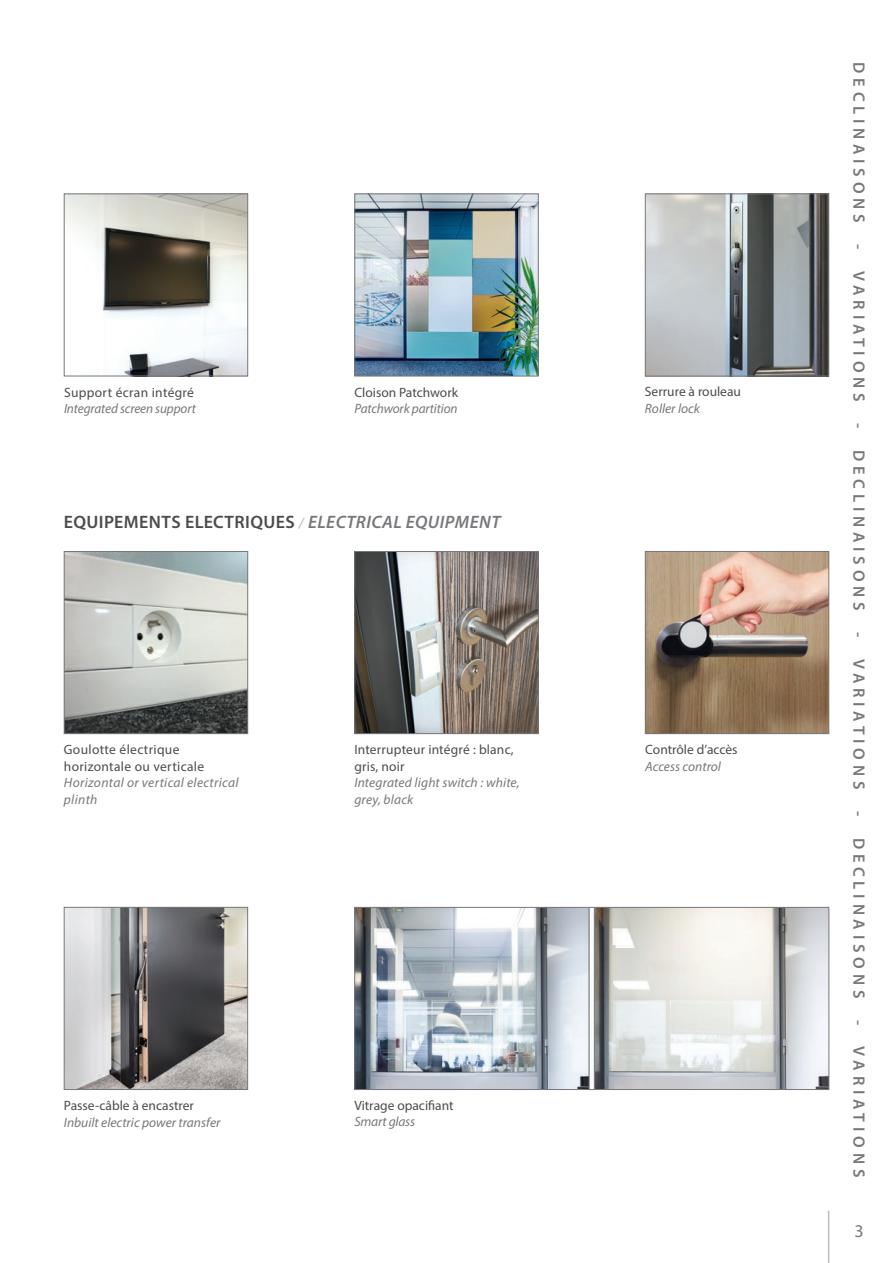
<style>
.page{position:relative;width:893px;height:1263px;background:#fff}
.page>*{position:absolute;margin:0;border:0;box-sizing:border-box;transform-origin:0 0}
.t1{font:600 18px "Myriad Pro";letter-spacing:.02em;color:#4b4c4d}
.t2{font:18px "Myriad Pro";color:#76787b}
.t3{font:600 16.5px "Myriad Pro";letter-spacing:.285em;color:#76787b}
.t4{font:13.5px/16.5px "Myriad Pro";letter-spacing:.01em;color:#4b4c4d}
.t5{font:italic 13.5px/16.5px "Myriad Pro";color:#76787b}
.t6{font:italic 13.5px/16.5px "Myriad Pro";letter-spacing:.025em;color:#76787b}
.s1{font-style:italic;font-size:15px;color:#bcbdc0}
.s2{font-style:italic;color:#76787b}
</style>
<div class="page">
<hr style="left:828px;top:1211px;width:1px;height:52px;background:#bcbdc0">
<img style="left:66px;top:909px;width:180px;height:179px">
<div style="left:64px;top:907px;width:184px;height:183px;border:1px solid #76787b"></div>
<img style="left:356px;top:195px;width:181px;height:179px">
<div style="left:354px;top:193px;width:185px;height:183px;border:1px solid #76787b"></div>
<img style="left:356px;top:909px;width:471px;height:179px">
<div style="left:354px;top:907px;width:475px;height:183px;border:1px solid #76787b"></div>
<img style="left:647px;top:553px;width:180px;height:179px">
<div style="left:645px;top:551px;width:184px;height:183px;border:1px solid #76787b"></div>
<img style="left:647px;top:195px;width:180px;height:179px">
<div style="left:645px;top:193px;width:184px;height:183px;border:1px solid #76787b"></div>
<img style="left:356px;top:553px;width:181px;height:179px">
<div style="left:354px;top:551px;width:185px;height:183px;border:1px solid #76787b"></div>
<img style="left:66px;top:553px;width:180px;height:179px">
<div style="left:64px;top:551px;width:184px;height:183px;border:1px solid #76787b"></div>
<img style="left:66px;top:195px;width:180px;height:179px">
<div style="left:64px;top:193px;width:184px;height:183px;border:1px solid #76787b"></div>
<p class="t4" style="left:64px;top:383px;width:131px">Support écran intégré</p>
<p class="t5" style="left:64px;top:400px;width:133px">Integrated screen support</p>
<p class="t4" style="left:354px;top:383px;width:105px">Cloison Patchwork</p>
<p class="t5" style="left:354px;top:400px;width:105px">Patchwork partition</p>
<h1 class="t1" style="left:64px;top:510px;width:428px">EQUIPEMENTS ELECTRIQUES <span class="s1">/</span> <span class="s2">ELECTRICAL EQUIPMENT</span></h1>
<p class="t4" style="left:64px;top:741px;width:142px">Goulotte électrique horizontale ou verticale</p>
<p class="t6" style="left:64px;top:774px;width:176px">Horizontal or vertical electrical plinth</p>
<p class="t4" style="left:354px;top:741px;width:161px">Interrupteur intégré : blanc, gris, noir</p>
<p class="t5" style="left:354px;top:774px;width:167px">Integrated light switch : white, grey, black</p>
<p class="t4" style="left:64px;top:1097px;width:132px">Passe-câble à encastrer</p>
<p class="t5" style="left:64px;top:1113px;width:158px">Inbuilt electric power transfer</p>
<p class="t4" style="left:354px;top:1097px;width:101px">Vitrage opacifiant</p>
<p class="t5" style="left:354px;top:1113px;width:62px">Smart glass</p>
<p class="t4" style="left:645px;top:383px;width:98px">Serrure à rouleau</p>
<p class="t5" style="left:645px;top:400px;width:57px">Roller lock</p>
<p class="t4" style="left:645px;top:741px;width:94px">Contrôle d’accès</p>
<p class="t5" style="left:645px;top:757px;width:77px">Access control</p>
<p class="t3" style="left:869px;top:62px;width:160px;rotate:90deg">DECLIN AISONS</p>
<p class="t3" style="left:869px;top:244px;width:157px;rotate:90deg">- VARI ATIONS</p>
<p class="t3" style="left:869px;top:423px;width:187px;rotate:90deg">- DECLIN AISONS</p>
<p class="t3" style="left:869px;top:632px;width:157px;rotate:90deg">- VARI ATIONS</p>
<p class="t3" style="left:869px;top:811px;width:187px;rotate:90deg">- DECLIN AISONS</p>
<p class="t3" style="left:869px;top:1020px;width:157px;rotate:90deg">- VARI ATIONS</p>
<h1 class="t2" style="left:854px;top:1220px;width:11px">3</h1>
</div>
